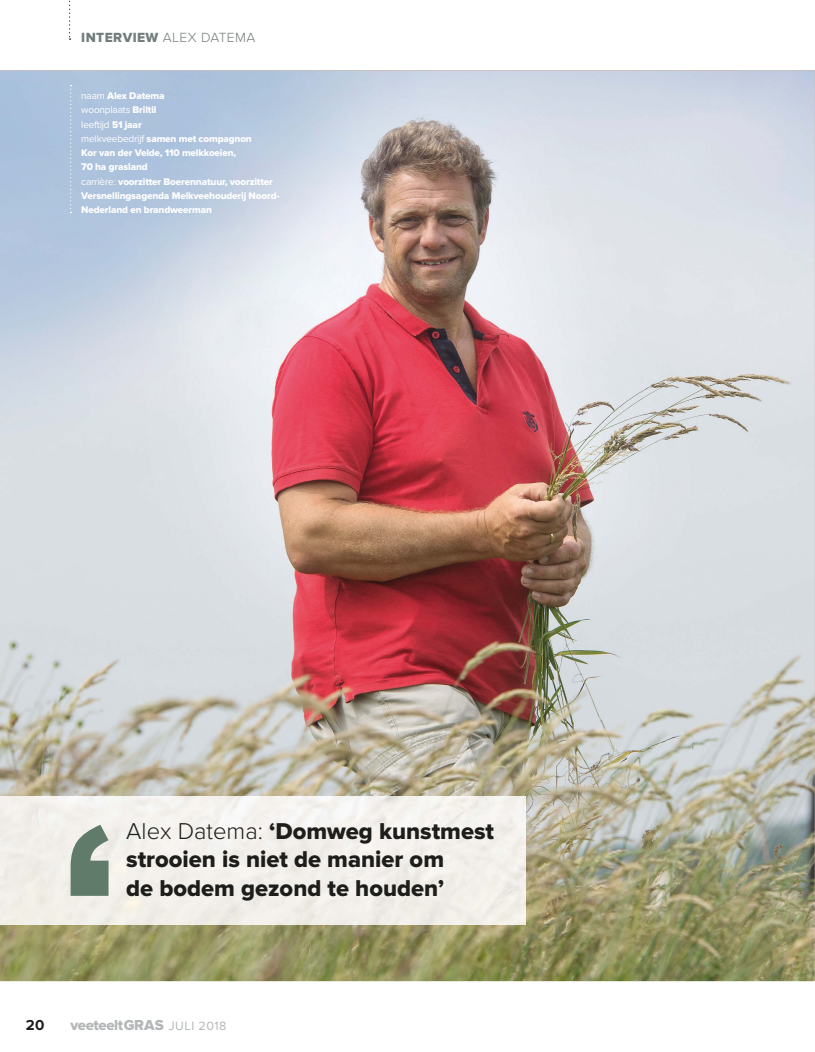
<style>
.page{position:relative;width:815px;height:1052px;background:#fff}
.page>*{position:absolute;margin:0;border:0;box-sizing:border-box;transform-origin:0 0}
.t1{font:23.75px/28.5px "Proxima Nova Extrabld";color:#1d1d1b}
.t2{font:15px "Proxima Nova Extrabld";letter-spacing:-.02em;color:#b4b7b8}
.t3{font:15px "Proxima Nova Bold 17";color:#1d1d1b}
.t4{font:300 13.75px "Proxima Nova";letter-spacing:.03em;color:#727c7c}
.t5{font:10px/14.2px "Proxima Nova Extrabld";letter-spacing:-.015em;color:#fff}
.t6{font:10px/14.2px "Proxima Nova Regular 17";letter-spacing:-.015em;color:#fff}
.s1{font-family:"Proxima Nova Extrabld";font-weight:400}
.s2{font-family:"Proxima Nova Regular 17"}
.s3{font-family:"Proxima Nova Extrabld"}
.s4{font-family:"Proxima Nova";font-weight:300}
.s5{font-family:"Proxima Nova Regular 17";font-size:12.5px}
</style>
<div class="page">
<img style="left:0;top:71px;width:814px;height:910px">
<img style="left:0;top:796px;width:525px;height:128px">
<svg style="left:71px;top:824px;width:37px;height:72px;background:#829688"></svg>
<svg style="left:69px;top:0;width:2px;height:40px"></svg>
<svg style="left:70px;top:85px;width:2px;height:128px"></svg>
<h3 class="t4" style="left:81px;top:30px;width:175px"><span class="s1">INTERVIEW</span> ALEX DATEMA</h3>
<p class="t5" style="left:81px;top:89px;width:85px"><span class="s2">naam</span> Alex Datema</p>
<p class="t6" style="left:81px;top:103px;width:77px">woonplaats <span class="s3">Briltil </span>leeftijd <span class="s3">51 jaar</span></p>
<p class="t5" style="left:81px;top:132px;width:200px"><span class="s2">melkveebedrijf</span> samen met compagnon<br>Kor van der Velde, 110 melkkoeien,<br>70 ha grasland<br><span class="s2">carrière:</span> voorzitter Boerennatuur, voorzitter Versnellingsagenda Melkveehouderij Noord-Nederland en brandweerman</p>
<h1 class="t1" style="left:126px;top:817px;width:369px"><span class="s4">Alex Datema:</span> ‘Domweg kunstmest strooien is niet de manier om<br>de bodem gezond te houden’</h1>
<h2 class="t3" style="left:26px;top:1016px;width:20px">20</h2>
<h2 class="t2" style="left:71px;top:1016px;width:157px">veeteeltGRAS <span class="s5">JULI 2018</span></h2>
</div>
